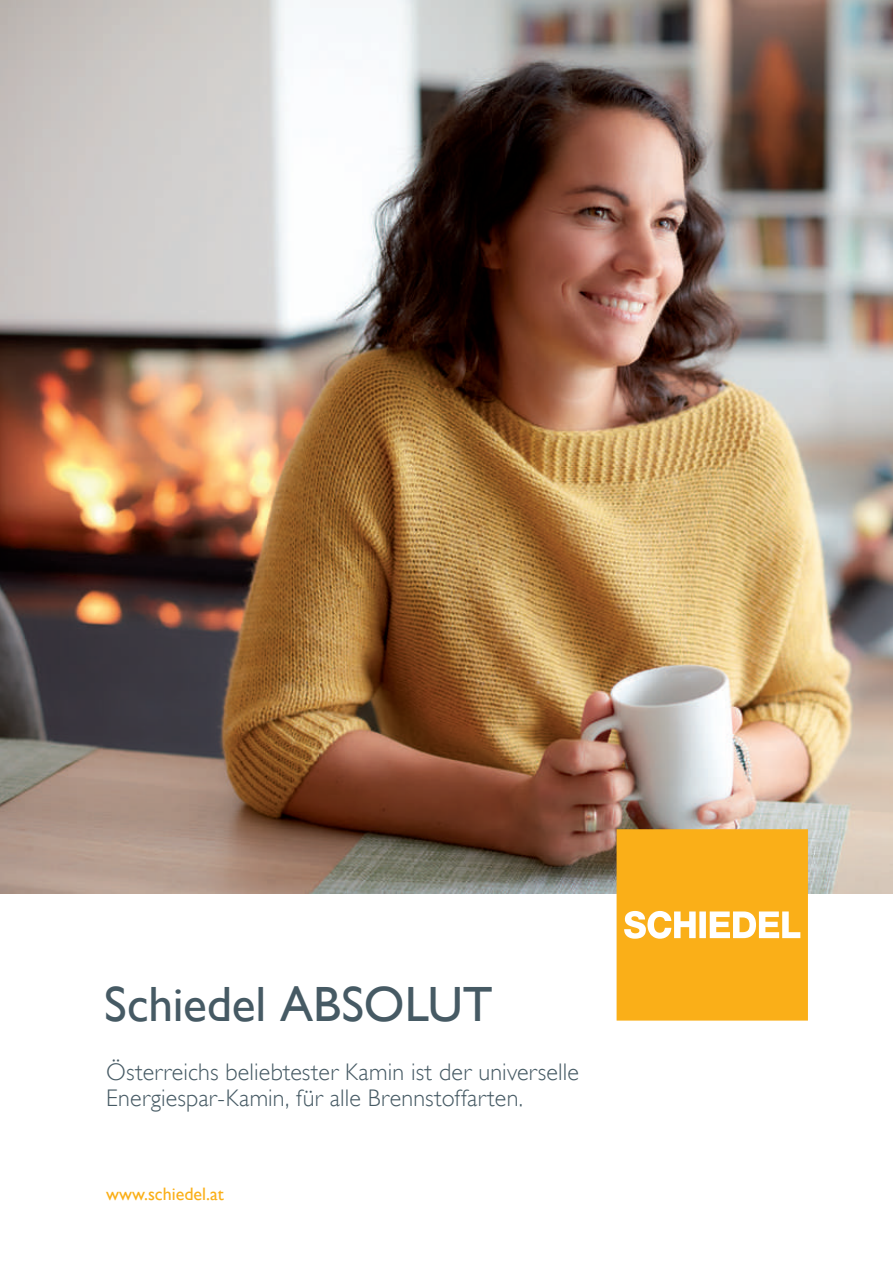
<style>
.page{position:relative;width:893px;height:1263px;background:#fff}
.page>*{position:absolute;margin:0;border:0;box-sizing:border-box;transform-origin:0 0}
.t1{font:49.5px "Gill Alt One";letter-spacing:-.005em;color:#465a64}
.t2{font:300 24px/26.2px "Gill Alt One";letter-spacing:.01em;color:#465a64}
.t3{font:18px "Gill Alt One";color:#faaf18}
</style>
<div class="page">
<img style="left:0;top:0;width:893px;height:893px">
<svg style="left:617px;top:829px;width:191px;height:191px"></svg>
<h1 class="t1" style="left:104px;top:975px;width:390px">Schiedel ABSOLUT</h1>
<p class="t2" style="left:106px;top:1058px;width:474px">Österreichs beliebtester Kamin ist der universelle<br>Energiespar-Kamin, für alle Brennstoffarten.</p>
<p class="t3" style="left:106px;top:1184px;width:119px">www.schiedel.at</p>
</div>
